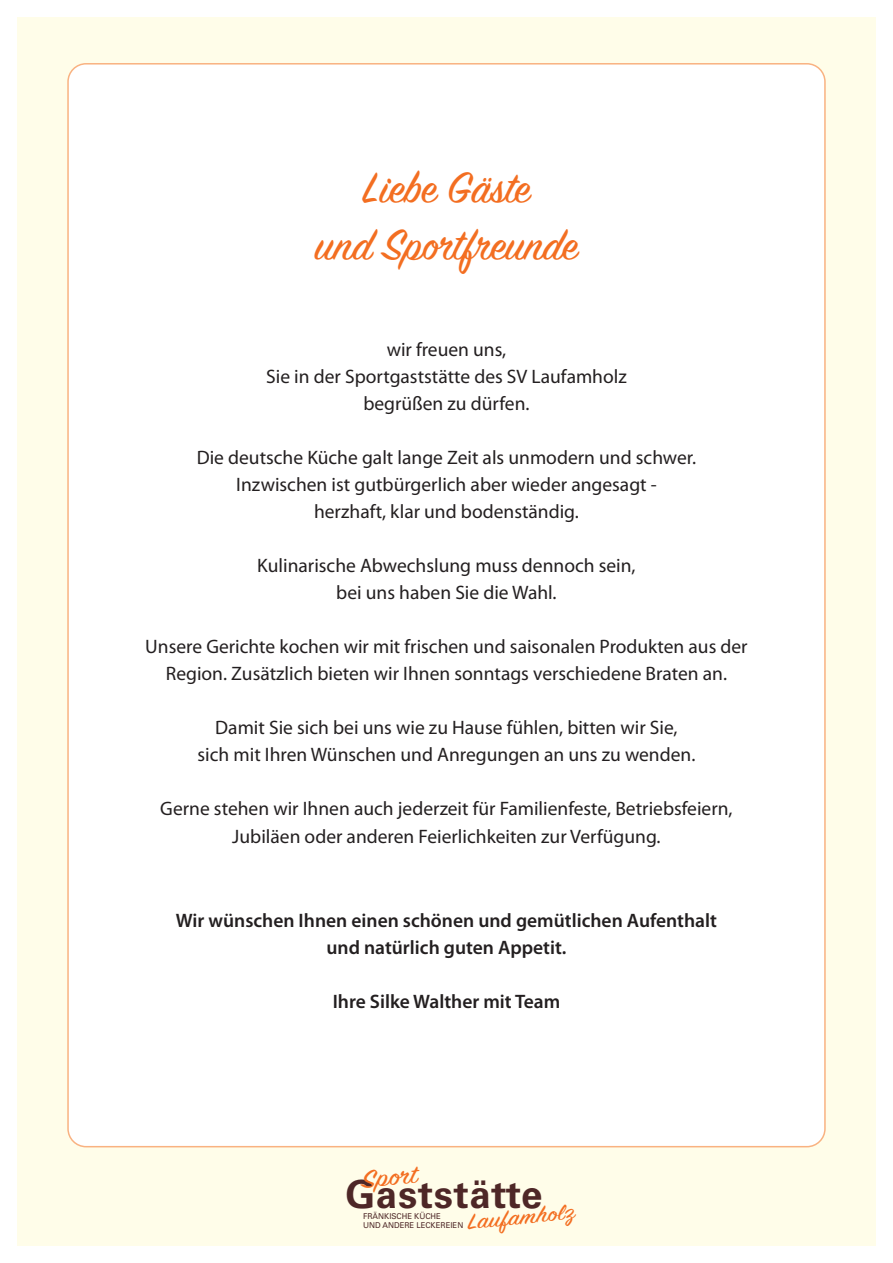
<style>
.page{position:relative;width:893px;height:1263px;background:#fff}
.page>*{position:absolute;margin:0;border:0;box-sizing:border-box;transform-origin:0 0}
.t1{font:48px/57.6px "Sign Painter House Script";color:#f36e21;text-align:center}
.t2{font:700 38.4px "Univers";letter-spacing:.02em;color:#4e2727}
.t3{font:27.6px "Sign Painter House Script";color:#f36e21;scale:1.19 1}
.t4{font:23.85px "Sign Painter House Script";color:#f36e21;scale:1.21 1}
.t5{font:19.5px/27px "Myriad Pro";color:#231f20;text-align:center}
.t6{font:600 19.5px/27px "Myriad Pro";color:#231f20;text-align:center}
.t7{font:8.1px/9.8px "Univers";color:#4e2727;scale:.96 1}
</style>
<div class="page">
<div style="left:17px;top:17px;width:859px;height:1229px;background:#fffde9"></div>
<div style="left:68px;top:64px;width:757px;height:1083px;background:#fff;border-radius:18px"></div>
<h1 class="t1" style="left:315px;top:163px;width:264px">Liebe Gäste<br>und Sportfreunde</h1>
<p class="t5" style="left:266px;top:336px;width:362px">wir freuen uns,<br>Sie in der Sportgaststätte des SV Laufamholz begrüßen zu dürfen.</p>
<p class="t5" style="left:197px;top:444px;width:501px">Die deutsche Küche galt lange Zeit als unmodern und schwer.<br>Inzwischen ist gutbürgerlich aber wieder angesagt -<br>herzhaft, klar und bodenständig.</p>
<p class="t5" style="left:257px;top:552px;width:380px">Kulinarische Abwechslung muss dennoch sein, bei uns haben Sie die Wahl.</p>
<p class="t5" style="left:145px;top:633px;width:604px">Unsere Gerichte kochen wir mit frischen und saisonalen Produkten aus der<br>Region. Zusätzlich bieten wir Ihnen sonntags verschiedene Braten an.</p>
<p class="t5" style="left:198px;top:714px;width:499px">Damit Sie sich bei uns wie zu Hause fühlen, bitten wir Sie, sich mit Ihren Wünschen und Anregungen an uns zu wenden.</p>
<p class="t5" style="left:160px;top:795px;width:574px">Gerne stehen wir Ihnen auch jederzeit für Familienfeste, Betriebsfeiern,<br>Jubiläen oder anderen Feierlichkeiten zur Verfügung.</p>
<p class="t6" style="left:176px;top:906px;width:542px">Wir wünschen Ihnen einen schönen und gemütlichen Aufenthalt und natürlich guten Appetit.</p>
<p class="t6" style="left:333px;top:987px;width:229px">Ihre Silke Walther mit Team</p>
<h3 class="t3" style="left:359px;top:1163px;width:48px;rotate:-6deg">Spor t</h3>
<h2 class="t2" style="left:345px;top:1171px;width:199px">Gaststätte</h2>
<p class="t4" style="left:466px;top:1208px;width:91px;rotate:-6deg">Laufamhol z</p>
<p class="t7" style="left:363px;top:1211px;width:106px">FRÄNKISCHE KÜCHE<br>UND ANDERE LECKEREIEN</p>
</div>
